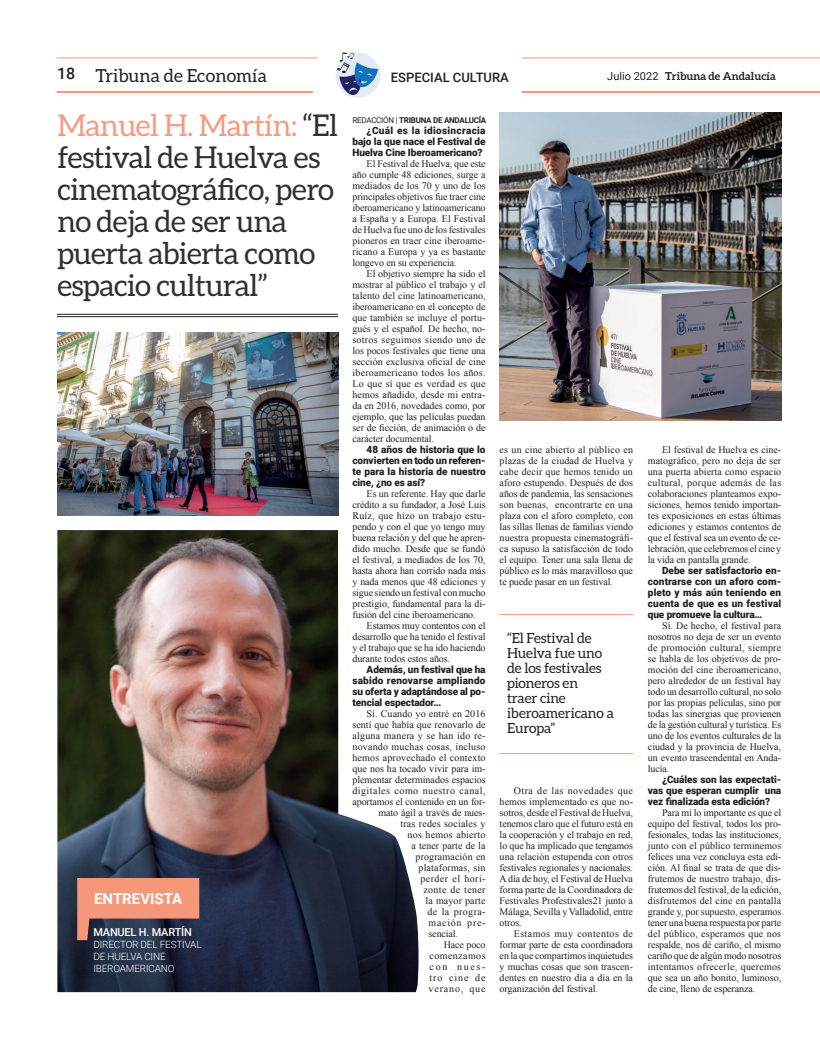
<style>
.page{position:relative;width:820px;height:1049px;background:#fff}
.page>*{position:absolute;margin:0;border:0;box-sizing:border-box;transform-origin:0 0}
.t1{font:30px/32px "Aleo";letter-spacing:-.02em;color:#312f30}
.t2{font:18px "Aleo";color:#231f20}
.t3{font:700 15px "Roboto";color:#fff}
.t4{font:14px/15px "Aleo";letter-spacing:-.01em;color:#231f20}
.t5{font:500 13px "Roboto";color:#231f20}
.t6{font:700 11px "Aleo";color:#231f20}
.t7{font:500 11px "Roboto";letter-spacing:-.02em;color:#fff}
.t8{font:10px/11px "Times New Roman";letter-spacing:-.005em;color:#231f20;text-align:justify}
.t9{font:900 10px/11px "Roboto";letter-spacing:-.01em;color:#231f20;text-align:justify}
.t10{font:10px "Times New Roman";letter-spacing:.02em;color:#231f20}
.t11{font:300 10px/12px "Roboto";letter-spacing:-.02em;color:#fff}
.t12{font:10px "Times New Roman";letter-spacing:.04em;color:#231f20}
.t13{font:10px "Times New Roman";letter-spacing:.015em;color:#231f20}
.t14{font:10px "Times New Roman";letter-spacing:.045em;color:#231f20}
.t15{font:10px "Times New Roman";letter-spacing:.025em;color:#231f20}
.t16{font:10px "Times New Roman";letter-spacing:.03em;color:#231f20}
.t17{font:10px "Times New Roman";letter-spacing:.075em;color:#231f20}
.t18{font:10px "Times New Roman";letter-spacing:.085em;color:#231f20}
.t19{font:10px "Times New Roman";letter-spacing:.095em;color:#231f20}
.t20{font:700 8px "Roboto";letter-spacing:-.03em;color:#231f20}
.s1{font-family:"Roboto";font-weight:400}
.s2{color:#f69b7f}
.s3{font-weight:400}
</style>
<div class="page">
<hr style="left:57px;top:91px;width:256px;height:2px;background:#f6977a">
<hr style="left:522px;top:91px;width:297px;height:2px;background:#f6977a">
<hr style="left:57px;top:58px;width:260px;height:1px;background:#f6977a">
<hr style="left:522px;top:58px;width:297px;height:1px;background:#f6977a">
<div style="left:335px;top:53px;width:45px;height:45px;background:#e4ebf6;border-radius:50%"></div>
<svg style="left:337px;top:52px;width:41px;height:44px"></svg>
<hr style="left:57px;top:316px;width:281px;height:1px;background:#231f20">
<hr style="left:57px;top:314px;width:281px;height:1px;background:#231f20">
<hr style="left:499px;top:614px;width:134px;height:1px;background:#f6977a">
<hr style="left:499px;top:753px;width:133px;height:1px;background:#f6977a">
<img style="left:57px;top:530px;width:362px;height:462px">
<img style="left:57px;top:332px;width:281px;height:184px">
<img style="left:499px;top:112px;width:282px;height:308px">
<svg style="left:77px;top:878px;width:122px;height:62px;background:#b4766a"></svg>
<h2 class="t2" style="left:57px;top:66px;width:211px"><sup>18</sup> Tribuna de Economía</h2>
<h3 class="t5" style="left:390px;top:68px;width:119px">ESPECIAL CULTURA</h3>
<p class="t6" style="left:607px;top:70px;width:170px"><span class="s1">Julio 2022</span> Tribuna de Andalucía</p>
<h1 class="t1" style="left:57px;top:109px;width:282px"><span class="s2">Manuel H. Martín:</span> “El festival de Huelva es cinematográfico, pero no deja de ser una puerta abierta como espacio cultural”</h1>
<p class="t20" style="left:352px;top:115px;width:135px"><span class="s3">REDACCIÓN |</span> TRIBUNA DE ANDALUCÍA</p>
<p class="t9" style="left:352px;top:124px;width:134px;text-indent:14px">¿Cuál es la idiosincracia bajo la que nace el Festival de Huelva Cine Iberoamericano?</p>
<p class="t8" style="left:352px;top:158px;width:135px;text-indent:14px">El Festival de Huelva, que este año cumple 48 ediciones, surge a mediados de los 70 y uno de los principales objetivos fue traer cine iberoamericano y latinoamericano a España y a Europa. El Festival de Huelva fue uno de los festivales pioneros en traer cine iberoame&shy;ricano a Europa y ya es bastante longevo en su experiencia.</p>
<p class="t8" style="left:352px;top:268px;width:135px;text-indent:14px">El objetivo siempre ha sido el mostrar al público el trabajo y el talento del cine latinoamericano, iberoamericano en el concepto de que también se incluye el portu&shy;gués y el español. De hecho, no&shy;sotros seguimos siendo uno de los pocos festivales que tiene una sección exclusiva oficial de cine iberoamericano todos los años.<br>Lo que sí que es verdad es que hemos añadido, desde mi entra&shy;da en 2016, novedades como, por ejemplo, que las películas puedan ser de ficción, de animación o de carácter documental.</p>
<p class="t9" style="left:352px;top:443px;width:135px;text-indent:14px">48 años de historia que lo convierten en todo un referen&shy;te para la historia de nuestro cine, ¿no es así?</p>
<p class="t8" style="left:352px;top:488px;width:135px;text-indent:14px">Es un referente. Hay que darle crédito a su fundador, a José Luis Ruíz, que hizo un trabajo estu&shy;pendo y con el que yo tengo muy buena relación y del que he apren&shy;dido mucho. Desde que se fundó el festival, a mediados de los 70, hasta ahora han corrido nada más y nada menos que 48 ediciones y sigue siendo un festival con mucho prestigio, fundamental para la di&shy;fusión del cine iberoamericano.</p>
<p class="t8" style="left:352px;top:620px;width:135px;text-indent:14px">Estamos muy contentos con el desarrollo que ha tenido el festival y el trabajo que se ha ido haciendo durante todos estos años.</p>
<p class="t9" style="left:352px;top:663px;width:135px;text-indent:14px">Además, un festival que ha sabido renovarse ampliando su oferta y adaptándose al po&shy;tencial espectador…</p>
<p class="t8" style="left:366px;top:708px;width:120px">Sí. Cuando yo entré en 2016</p>
<p class="t8" style="left:352px;top:719px;width:135px">sentí que había que renovarlo de</p>
<p class="t10" style="left:352px;top:729px;width:135px">alguna manera y se han ido re-</p>
<p class="t10" style="left:352px;top:740px;width:134px">novando muchas cosas, incluso</p>
<p class="t10" style="left:352px;top:751px;width:135px">hemos aprovechado el contexto</p>
<p class="t8" style="left:352px;top:763px;width:135px">que nos ha tocado vivir para im-</p>
<p class="t8" style="left:352px;top:774px;width:135px">plementar determinados espacios</p>
<p class="t14" style="left:352px;top:784px;width:134px">digitales como nuestro canal,</p>
<p class="t8" style="left:352px;top:796px;width:135px">aportamos el contenido en un for-</p>
<p class="t8" style="left:378px;top:807px;width:109px">mato ágil a través de nues-</p>
<p class="t10" style="left:400px;top:817px;width:86px">tras redes sociales y</p>
<p class="t15" style="left:407px;top:828px;width:79px">nos hemos abierto</p>
<p class="t8" style="left:411px;top:840px;width:75px">a tener parte de la</p>
<p class="t13" style="left:415px;top:850px;width:71px">programación en</p>
<p class="t13" style="left:418px;top:861px;width:68px">plataformas, sin</p>
<p class="t12" style="left:420px;top:872px;width:67px">perder el hori-</p>
<p class="t16" style="left:423px;top:883px;width:63px">zonte de tener</p>
<p class="t8" style="left:425px;top:895px;width:62px">la mayor parte</p>
<p class="t12" style="left:427px;top:905px;width:60px">de la progra-</p>
<p class="t17" style="left:428px;top:916px;width:59px">mación pre-</p>
<p class="t8" style="left:428px;top:928px;width:31px">sencial.</p>
<p class="t8" style="left:443px;top:939px;width:43px">Hace poco</p>
<p class="t12" style="left:429px;top:949px;width:57px">comenzamos</p>
<p class="t8" style="left:429px;top:961px;width:58px">con nues-</p>
<p class="t19" style="left:429px;top:971px;width:58px">tro cine de</p>
<p class="t18" style="left:428px;top:982px;width:59px">verano, que</p>
<h3 class="t3" style="left:94px;top:888px;width:90px">ENTREVISTA</h3>
<p class="t7" style="left:93px;top:925px;width:100px">MANUEL H. MARTÍN</p>
<p class="t11" style="left:93px;top:938px;width:110px">DIRECTOR DEL FESTIVAL<br>DE HUELVA CINE<br>IBEROAMERICANO</p>
<p class="t8" style="left:499px;top:444px;width:135px">es un cine abierto al público en plazas de la ciudad de Huelva y cabe decir que hemos tenido un aforo estupendo. Después de dos años de pandemia, las sensaciones son buenas, encontrarte en una plaza con el aforo completo, con las sillas llenas de familias viendo nuestra propuesta cinematográfi&shy;ca supuso la satisfacción de todo el equipo. Tener una sala llena de público es lo más maravilloso que te puede pasar en un festival.</p>
<h3 class="t4" style="left:507px;top:630px;width:108px">“El Festival de<br>Huelva fue uno de los festivales pioneros en<br>traer cine iberoamericano a<br>Europa”</h3>
<p class="t8" style="left:499px;top:785px;width:135px;text-indent:14px">Otra de las novedades que hemos implementado es que no&shy;sotros, desde el Festival de Huelva, tenemos claro que el futuro está en la cooperación y el trabajo en red, lo que ha implicado que tengamos una relación estupenda con otros festivales regionales y nacionales.<br>A día de hoy, el Festival de Huelva forma parte de la Coordinadora de Festivales Profestivales21 junto a Málaga, Sevilla y Valladolid, entre otros.</p>
<p class="t8" style="left:499px;top:928px;width:135px;text-indent:14px">Estamos muy contentos de formar parte de esta coordinadora en la que compartimos inquietudes y muchas cosas que son trascen&shy;dentes en nuestro día a día en la organización del festival.</p>
<p class="t8" style="left:647px;top:444px;width:135px;text-indent:14px">El festival de Huelva es cine&shy;matográfico, pero no deja de ser una puerta abierta como espacio cultural, porque además de las colaboraciones planteamos expo&shy;siciones, hemos tenido importan&shy;tes exposiciones en estas últimas ediciones y estamos contentos de que el festival sea un evento de ce&shy;lebración, que celebremos el cine y la vida en pantalla grande.</p>
<p class="t9" style="left:647px;top:564px;width:135px;text-indent:14px">Debe ser satisfactorio en&shy;contrarse con un aforo com&shy;pleto y más aún teniendo en cuenta de que es un festival que promueve la cultura…</p>
<p class="t8" style="left:647px;top:620px;width:135px;text-indent:14px">Sí. De hecho, el festival para nosotros no deja de ser un evento de promoción cultural, siempre se habla de los objetivos de pro&shy;moción del cine iberoamericano, pero alrededor de un festival hay todo un desarrollo cultural, no solo por las propias películas, sino por todas las sinergias que provienen de la gestión cultural y turística. Es uno de los eventos culturales de la ciudad y la provincia de Huelva, un evento trascendental en Anda&shy;lucía.</p>
<p class="t9" style="left:647px;top:773px;width:135px;text-indent:14px">¿Cuáles son las expectati&shy;vas que esperan cumplir una vez finalizada esta edición?</p>
<p class="t8" style="left:647px;top:807px;width:135px;text-indent:14px">Para mí lo importante es que el equipo del festival, todos los pro&shy;fesionales, todas las instituciones, junto con el público terminemos felices una vez concluya esta edi&shy;ción. Al final se trata de que dis&shy;frutemos de nuestro trabajo, dis&shy;frutemos del festival, de la edición, disfrutemos del cine en pantalla grande y, por supuesto, esperamos tener una buena respuesta por parte del público, esperamos que nos respalde, nos dé cariño, el mismo cariño que de algún modo nosotros intentamos ofrecerle, queremos que sea un año bonito, luminoso, de cine, lleno de esperanza.</p>
</div>
